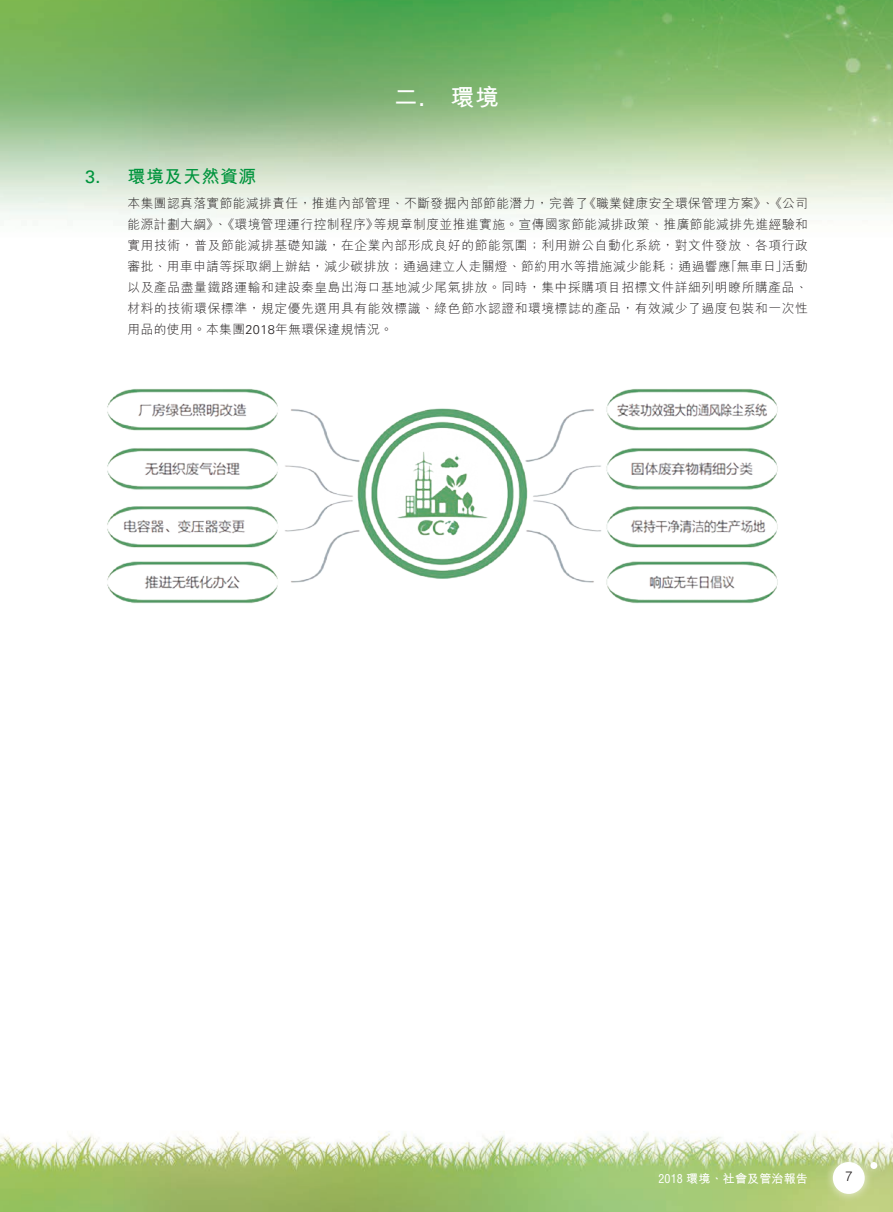
<style>
.page{position:relative;width:893px;height:1212px;background:#fff}
.page>*{position:absolute;margin:0;border:0;box-sizing:border-box;transform-origin:0 0}
.t1{font:700 24px "M Hei HK";color:#fff}
.t2{font:700 18px "M Hei HK";letter-spacing:.03em;color:#00943d}
.t3{font:300 13.5px "Helvetica LT Std";color:#231f20}
.t4{font:300 12.75px/21px "M Hei HK";letter-spacing:.045em;color:#231f20;text-align:justify}
.t5{font:700 12px "M Hei HK";letter-spacing:.015em;color:#fff}
.s1{font-family:"Univers LT Std";font-weight:400}
.s2{font-family:"Univers LT Std"}
.s3{font-family:"Helvetica LT Std";font-weight:400;font-stretch:condensed}
</style>
<div class="page">
<img style="left:0;top:0;width:893px;height:1212px">
<div style="left:823px;top:1152px;width:51px;height:51px;background:#fff;opacity:.75"></div>
<div style="left:833px;top:1162px;width:32px;height:32px;background:#fff;border-radius:50%"></div>
<div style="left:861px;top:1153px;width:25px;height:25px;background:#fff;opacity:.75"></div>
<div style="left:870px;top:1162px;width:7px;height:7px;background:#fff;border-radius:50%"></div>
<img style="left:85px;top:372px;width:723px;height:251px">
<h1 class="t1" style="left:394px;top:80px;width:107px">二<span class="s1">.</span> 環境</h1>
<h2 class="t2" style="left:85px;top:163px;width:173px"><span class="s1">3.</span> 環境及天然資源</h2>
<p class="t4" style="left:128px;top:193px;width:682px">本集團認真落實節能減排責任，推進內部管理、不斷發掘內部節能潛力，完善了《職業健康安全環保管理方案》、《公司能源計劃大綱》、《環境管理運行控制程序》等規章制度並推進實施。宣傳國家節能減排政策、推廣節能減排先進經驗和實用技術，普及節能減排基礎知識，在企業內部形成良好的節能氛圍；利用辦公自動化系統，對文件發放、各項行政審批、用車申請等採取網上辦結，減少碳排放；通過建立人走關燈、節約用水等措施減少能耗；通過響應「無車日」活動以及產品盡量鐵路運輸和建設秦皇島出海口基地減少尾氣排放。同時，集中採購項目招標文件詳細列明瞭所購產品、材料的技術環保標準，規定優先選用具有能效標識、綠色節水認證和環境標誌的產品，有效減少了過度包裝和一次性用品的使用。本集團<span class="s2">2018</span>年無環保違規情況。</p>
<p class="t5" style="left:658px;top:1169px;width:151px"><span class="s3">2018</span> 環境、社會及管治報告</p>
<p class="t3" style="left:845px;top:1168px;width:9px">7</p>
</div>
